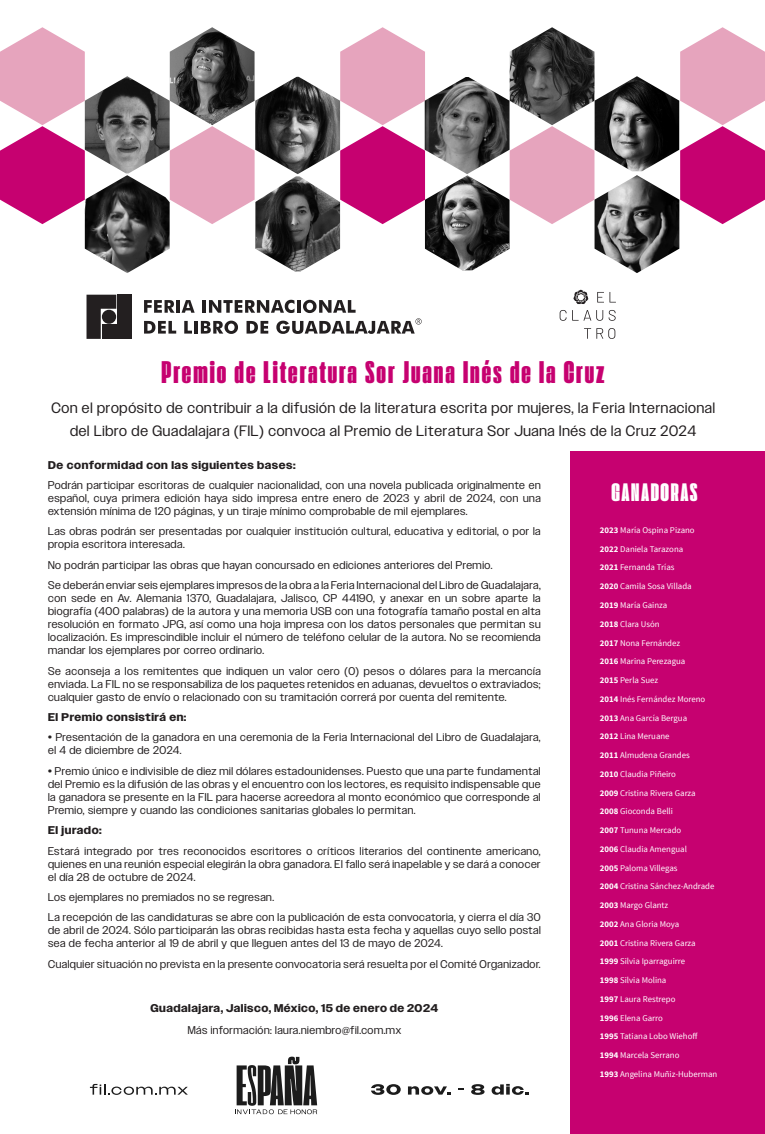
<style>
.page{position:relative;width:765px;height:1134px;background:#fff}
.page>*{position:absolute;margin:0;border:0;box-sizing:border-box;transform-origin:0 0}
.t1{font:32.5px "Extenda 40 Hecto";letter-spacing:.06em;color:#c60170}
.t2{font:26.25px "Extenda 40 Hecto";letter-spacing:.06em;color:#fff}
.t3{font:15px "Owners";letter-spacing:.05em;color:#231f20}
.t4{font:11.25px/13.1px "Owners";letter-spacing:.05em;color:#231f20;text-align:justify}
.t5{font:700 11.25px "Owners";letter-spacing:.05em;color:#231f20}
.t6{font:8.75px "Source Sans Pro";color:#fff}
.s1{font-weight:700}
</style>
<div class="page">
<img style="left:170px;top:27px;width:85px;height:98px">
<img style="left:85px;top:76px;width:85px;height:97px">
<img style="left:255px;top:77px;width:85px;height:97px">
<img style="left:510px;top:27px;width:84px;height:98px">
<img style="left:425px;top:77px;width:85px;height:193px">
<img style="left:595px;top:76px;width:84px;height:95px">
<svg style="left:0;top:27px;width:85px;height:197px"></svg>
<svg style="left:680px;top:27px;width:85px;height:197px"></svg>
<svg style="left:170px;top:126px;width:85px;height:98px"></svg>
<img style="left:85px;top:175px;width:85px;height:98px">
<svg style="left:340px;top:27px;width:86px;height:197px"></svg>
<img style="left:255px;top:176px;width:85px;height:95px">
<svg style="left:510px;top:126px;width:84px;height:98px"></svg>
<img style="left:595px;top:175px;width:84px;height:98px">
<div style="left:571px;top:452px;width:194px;height:682px;background:#c60170"></div>
<svg style="left:144px;top:300px;width:31px;height:13px"></svg>
<hr style="left:176px;top:300px;width:4px;height:13px;background:#231f20">
<svg style="left:182px;top:300px;width:13px;height:13px"></svg>
<svg style="left:144px;top:321px;width:32px;height:13px"></svg>
<svg style="left:184px;top:321px;width:8px;height:13px"></svg>
<hr style="left:194px;top:321px;width:4px;height:13px;background:#231f20">
<svg style="left:87px;top:295px;width:29px;height:44px"></svg>
<div style="left:117px;top:295px;width:15px;height:44px;background:#231f20"></div>
<div style="left:102px;top:325px;width:14px;height:14px;background:#231f20"></div>
<div style="left:102px;top:310px;width:14px;height:14px;background:#231f20;border-radius:50%"></div>
<svg style="left:201px;top:300px;width:221px;height:34px"></svg>
<svg style="left:597px;top:292px;width:7px;height:10px"></svg>
<svg style="left:610px;top:292px;width:6px;height:10px"></svg>
<svg style="left:560px;top:310px;width:43px;height:11px"></svg>
<svg style="left:609px;top:310px;width:7px;height:11px"></svg>
<svg style="left:584px;top:328px;width:31px;height:11px"></svg>
<svg style="left:573px;top:290px;width:15px;height:14px"></svg>
<svg style="left:235px;top:1057px;width:82px;height:57px"></svg>
<svg style="left:371px;top:1084px;width:30px;height:11px"></svg>
<svg style="left:408px;top:1086px;width:43px;height:9px"></svg>
<svg style="left:458px;top:1088px;width:6px;height:2px"></svg>
<svg style="left:471px;top:1084px;width:14px;height:11px"></svg>
<svg style="left:492px;top:1084px;width:37px;height:11px"></svg>
<svg style="left:90px;top:1084px;width:98px;height:11px"></svg>
<p class="t1" style="left:162px;top:351px;width:444px">Premio de Literatura Sor Juana Inés de la Cruz</p>
<p class="t3" style="left:51px;top:399px;width:665px">Con el propósito de contribuir a la difusión de la literatura escrita por mujeres, la Feria Internacional</p>
<p class="t3" style="left:70px;top:422px;width:627px">del Libro de Guadalajara (FIL) convoca al Premio de Literatura Sor Juana Inés de la Cruz 2024</p>
<p class="t5" style="left:48px;top:458px;width:249px">De conformidad con las siguientes bases:</p>
<p class="t4" style="left:48px;top:478px;width:494px">Podrán participar escritoras de cualquier nacionalidad, con una novela publicada originalmente en español, cuya primera edición haya sido impresa entre enero de 2023 y abril de 2024, con una extensión mínima de 120 páginas, y un tiraje mínimo comprobable de mil ejemplares.</p>
<p class="t4" style="left:48px;top:525px;width:494px">Las obras podrán ser presentadas por cualquier institución cultural, educativa y editorial, o por la propia escritora interesada.</p>
<p class="t4" style="left:48px;top:558px;width:446px">No podrán participar las obras que hayan concursado en ediciones anteriores del Premio.</p>
<p class="t4" style="left:48px;top:578px;width:494px">Se deberán enviar seis ejemplares impresos de la obra a la Feria Internacional del Libro de Guadalajara, con sede en Av. Alemania 1370, Guadalajara, Jalisco, CP 44190, y anexar en un sobre aparte la biografía (400 palabras) de la autora y una memoria USB con una fotografía tamaño postal en alta resolución en formato JPG, así como una hoja impresa con los datos personales que permitan su localización. Es imprescindible incluir el número de teléfono celular de la autora. No se recomienda mandar los ejemplares por correo ordinario.</p>
<p class="t4" style="left:48px;top:664px;width:494px">Se aconseja a los remitentes que indiquen un valor cero (0) pesos o dólares para la mercancía enviada. La FIL no se responsabiliza de los paquetes retenidos en aduanas, devueltos o extraviados; cualquier gasto de envío o relacionado con su tramitación correrá por cuenta del remitente.</p>
<p class="t5" style="left:48px;top:711px;width:140px">El Premio consistirá en:</p>
<p class="t4" style="left:48px;top:731px;width:494px">• Presentación de la ganadora en una ceremonia de la Feria Internacional del Libro de Guadalajara, el 4 de diciembre de 2024.</p>
<p class="t4" style="left:48px;top:764px;width:494px">• Premio único e indivisible de diez mil dólares estadounidenses. Puesto que una parte fundamental del Premio es la difusión de las obras y el encuentro con los lectores, es requisito indispensable que la ganadora se presente en la FIL para hacerse acreedora al monto económico que corresponde al Premio, siempre y cuando las condiciones sanitarias globales lo permitan.</p>
<p class="t5" style="left:48px;top:824px;width:55px">El jurado:</p>
<p class="t4" style="left:48px;top:844px;width:494px">Estará integrado por tres reconocidos escritores o críticos literarios del continente americano, quienes en una reunión especial elegirán la obra ganadora. El fallo será inapelable y se dará a conocer el día 28 de octubre de 2024.</p>
<p class="t4" style="left:48px;top:890px;width:228px">Los ejemplares no premiados no se regresan.</p>
<p class="t4" style="left:48px;top:911px;width:494px">La recepción de las candidaturas se abre con la publicación de esta convocatoria, y cierra el día 30 de abril de 2024. Sólo participarán las obras recibidas hasta esta fecha y aquellas cuyo sello postal sea de fecha anterior al 19 de abril y que lleguen antes del 13 de mayo de 2024.</p>
<p class="t4" style="left:48px;top:957px;width:494px">Cualquier situación no prevista en la presente convocatoria será resuelta por el Comité Organizador.</p>
<p class="t2" style="left:611px;top:474px;width:88px">GANADORAS</p>
<p class="t6" style="left:600px;top:525px;width:96px"><span class="s1">2023</span> María Ospina Pizano</p>
<p class="t6" style="left:600px;top:543px;width:85px"><span class="s1">2022</span> Daniela Tarazona</p>
<p class="t6" style="left:600px;top:562px;width:76px"><span class="s1">2021</span> Fernanda Trías</p>
<p class="t6" style="left:600px;top:581px;width:93px"><span class="s1">2020</span> Camila Sosa Villada</p>
<p class="t6" style="left:600px;top:600px;width:69px"><span class="s1">2019</span> María Gainza</p>
<p class="t6" style="left:600px;top:618px;width:61px"><span class="s1">2018</span> Clara Usón</p>
<p class="t6" style="left:600px;top:637px;width:82px"><span class="s1">2017</span> Nona Fernández</p>
<p class="t6" style="left:600px;top:656px;width:87px"><span class="s1">2016</span> Marina Perezagua</p>
<p class="t6" style="left:600px;top:675px;width:60px"><span class="s1">2015</span> Perla Suez</p>
<p class="t6" style="left:600px;top:693px;width:107px"><span class="s1">2014</span> Inés Fernández Moreno</p>
<p class="t6" style="left:600px;top:712px;width:89px"><span class="s1">2013</span> Ana García Bergua</p>
<p class="t6" style="left:600px;top:731px;width:71px"><span class="s1">2012</span> Lina Meruane</p>
<p class="t6" style="left:600px;top:750px;width:91px"><span class="s1">2011</span> Almudena Grandes</p>
<p class="t6" style="left:600px;top:768px;width:78px"><span class="s1">2010</span> Claudia Piñeiro</p>
<p class="t6" style="left:600px;top:787px;width:97px"><span class="s1">2009</span> Cristina Rivera Garza</p>
<p class="t6" style="left:600px;top:806px;width:75px"><span class="s1">2008</span> Gioconda Belli</p>
<p class="t6" style="left:600px;top:825px;width:83px"><span class="s1">2007</span> Tununa Mercado</p>
<p class="t6" style="left:600px;top:843px;width:89px"><span class="s1">2006</span> Claudia Amengual</p>
<p class="t6" style="left:600px;top:862px;width:79px"><span class="s1">2005</span> Paloma Villegas</p>
<p class="t6" style="left:600px;top:881px;width:116px"><span class="s1">2004</span> Cristina Sánchez-Andrade</p>
<p class="t6" style="left:600px;top:900px;width:70px"><span class="s1">2003</span> Margo Glantz</p>
<p class="t6" style="left:600px;top:918px;width:81px"><span class="s1">2002</span> Ana Gloria Moya</p>
<p class="t6" style="left:600px;top:937px;width:97px"><span class="s1">2001</span> Cristina Rivera Garza</p>
<p class="t6" style="left:600px;top:956px;width:87px"><span class="s1">1999</span> Silvia Iparraguirre</p>
<p class="t6" style="left:600px;top:975px;width:68px"><span class="s1">1998</span> Silvia Molina</p>
<p class="t6" style="left:600px;top:993px;width:77px"><span class="s1">1997</span> Laura Restrepo</p>
<p class="t6" style="left:600px;top:1012px;width:65px"><span class="s1">1996</span> Elena Garro</p>
<p class="t6" style="left:600px;top:1031px;width:99px"><span class="s1">1995</span> Tatiana Lobo Wiehoff</p>
<p class="t6" style="left:600px;top:1050px;width:81px"><span class="s1">1994</span> Marcela Serrano</p>
<p class="t6" style="left:600px;top:1068px;width:119px"><span class="s1">1993</span> Angelina Muñiz-Huberman</p>
<p class="t5" style="left:150px;top:1001px;width:289px">Guadalajara, Jalisco, México, 15 de enero de 2024</p>
<p class="t4" style="left:188px;top:1024px;width:215px">Más información: laura.niembro@fil.com.mx</p>
</div>
